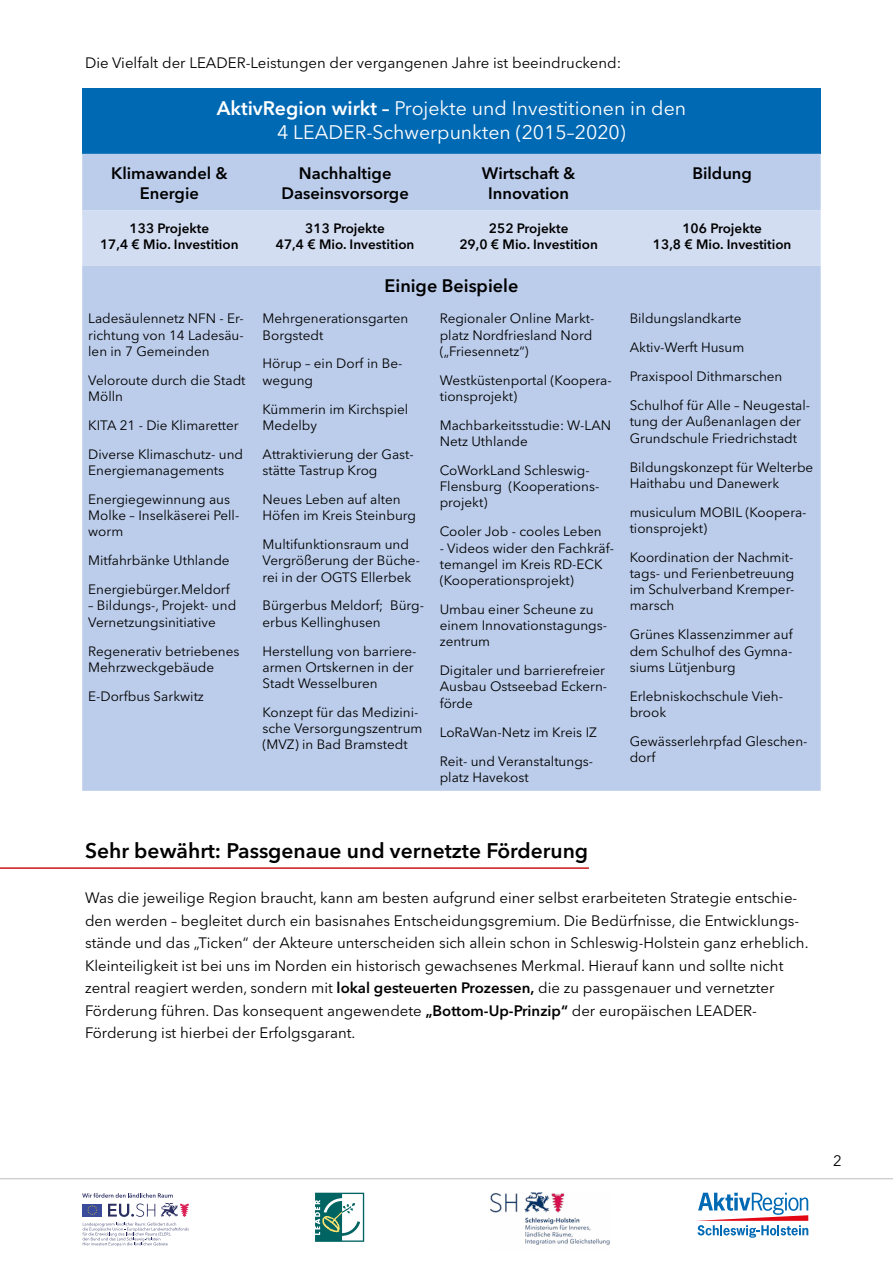
<style>
.page{position:relative;width:893px;height:1263px;background:#fff}
.page>*{position:absolute;margin:0;border:0;box-sizing:border-box;transform-origin:0 0}
.t1{font:600 21px "Avenir Next LT Pro";color:#000}
.t2{font:19.5px "Avenir Next LT Pro";color:#fff}
.t3{font:600 18px "Avenir Next LT Pro";color:#000}
.t4{font:600 16.5px "Avenir Next LT Pro";color:#000}
.t5{font:15px/22.5px "Avenir Next LT Pro";color:#000}
.L{font:13.5px/16.2px "Avenir Next LT Pro";color:#000}
.t6{font:600 13.5px "Avenir Next LT Pro";color:#000}
.s1{font-weight:600}
</style>
<div class="page">
<hr style="left:0;top:1178px;width:893px;height:1px;background:#d2d2d2">
<svg style="left:82px;top:1193px;width:107px;height:53px"></svg>
<svg style="left:315px;top:1193px;width:49px;height:49px"></svg>
<svg style="left:696px;top:1193px;width:112px;height:45px"></svg>
<img style="left:490px;top:1193px;width:120px;height:52px">
<div style="left:82px;top:88px;width:739px;height:66px;background:#0069b4"></div>
<div style="left:82px;top:154px;width:739px;height:637px;background:#bccdeb"></div>
<div style="left:82px;top:210px;width:739px;height:55px;background:#d3ddf2"></div>
<hr style="left:0;top:867px;width:589px;height:2px;background:#cd1719">
<p class="t5" style="left:85px;top:52px;width:538px">Die Vielfalt der LEADER-Leistungen der vergangenen Jahre ist beeindruckend:</p>
<p class="t2" style="left:217px;top:97px;width:471px"><span class="s1">AktivRegion wirkt –</span> Projekte und Investitionen in den</p>
<p class="t2" style="left:277px;top:120px;width:350px">4 LEADER-Schwerpunkten (2015–2020)</p>
<p class="t4" style="left:111px;top:163px;width:118px">Klimawandel &amp;</p>
<p class="t4" style="left:140px;top:183px;width:61px">Energie</p>
<p class="t4" style="left:482px;top:163px;width:95px">Wirtschaft &amp;</p>
<p class="t4" style="left:488px;top:183px;width:82px">Innovation</p>
<p class="t4" style="left:299px;top:163px;width:94px">Nachhaltige</p>
<p class="t4" style="left:281px;top:183px;width:129px">Daseinsvorsorge</p>
<p class="t4" style="left:692px;top:163px;width:61px">Bildung</p>
<p class="t6" style="left:130px;top:220px;width:81px">133 Projekte</p>
<p class="t6" style="left:100px;top:236px;width:140px">17,4 € Mio. Investition</p>
<p class="L" style="left:88px;top:310px;width:157px;text-align:justify">Ladesäulennetz NFN - Er&shy;richtung von 14 Ladesäu&shy;len in 7 Gemeinden</p>
<p class="L" style="left:88px;top:372px;width:159px">Veloroute durch die Stadt<br>Mölln</p>
<p class="L" style="left:88px;top:417px;width:152px">KITA 21 - Die Klimaretter</p>
<p class="L" style="left:88px;top:446px;width:156px">Diverse Klimaschutz- und<br>Energiemanagements</p>
<p class="L" style="left:88px;top:491px;width:153px">Energiegewinnung aus<br>Molke – Inselkäserei Pell&shy;worm</p>
<p class="L" style="left:88px;top:552px;width:143px">Mitfahrbänke Uthlande</p>
<p class="L" style="left:88px;top:581px;width:143px">Energiebürger.Meldorf</p>
<p class="L" style="left:88px;top:598px;width:150px">– Bildungs-, Projekt- und<br>Vernetzungsinitiative</p>
<p class="L" style="left:88px;top:643px;width:153px">Regenerativ betriebenes<br>Mehrzweckgebäude</p>
<p class="L" style="left:88px;top:688px;width:117px">E-Dorfbus Sarkwitz</p>
<p class="t6" style="left:305px;top:220px;width:81px">313 Projekte</p>
<p class="t6" style="left:276px;top:236px;width:140px">47,4 € Mio. Investition</p>
<p class="t6" style="left:489px;top:220px;width:81px">252 Projekte</p>
<p class="t6" style="left:459px;top:236px;width:140px">29,0 € Mio. Investition</p>
<p class="t6" style="left:682px;top:220px;width:81px">106 Projekte</p>
<p class="t6" style="left:653px;top:236px;width:140px">13,8 € Mio. Investition</p>
<p class="t3" style="left:385px;top:275px;width:135px">Einige Beispiele</p>
<p class="L" style="left:263px;top:310px;width:147px">Mehrgenerationsgarten<br>Borgstedt</p>
<p class="L" style="left:263px;top:356px;width:141px">Hörup – ein Dorf in Be&shy;wegung</p>
<p class="L" style="left:263px;top:401px;width:147px">Kümmerin im Kirchspiel<br>Medelby</p>
<p class="L" style="left:263px;top:446px;width:153px">Attraktivierung der Gast&shy;stätte Tastrup Krog</p>
<p class="L" style="left:263px;top:491px;width:155px">Neues Leben auf alten<br>Höfen im Kreis Steinburg</p>
<p class="L" style="left:263px;top:536px;width:159px">Multifunktionsraum und<br>Vergrößerung der Büche&shy;rei in der OGTS Ellerbek</p>
<p class="L" style="left:263px;top:598px;width:163px">Bürgerbus Meldorf; Bürg&shy;erbus Kellinghusen</p>
<p class="L" style="left:263px;top:643px;width:156px">Herstellung von barriere&shy;armen Ortskernen in der<br>Stadt Wesselburen</p>
<p class="L" style="left:263px;top:704px;width:161px">Konzept für das Medizini&shy;sche Versorgungszentrum (MVZ) in Bad Bramstedt</p>
<p class="L" style="left:440px;top:310px;width:156px">Regionaler Online Markt&shy;platz Nordfriesland Nord („Friesennetz“)</p>
<p class="L" style="left:440px;top:372px;width:173px">Westküstenportal (Koopera&shy;tionsprojekt)</p>
<p class="L" style="left:440px;top:417px;width:173px">Machbarkeitsstudie: W-LAN<br>Netz Uthlande</p>
<p class="L" style="left:440px;top:462px;width:161px">CoWorkLand Schleswig-<br>Flensburg (Kooperations&shy;projekt)</p>
<p class="L" style="left:440px;top:524px;width:164px">Cooler Job - cooles Leben</p>
<p class="L" style="left:440px;top:540px;width:176px">- Videos wider den Fachkräf&shy;temangel im Kreis RD-ECK (Kooperationsprojekt)</p>
<p class="L" style="left:440px;top:601px;width:169px">Umbau einer Scheune zu einem Innovationstagungs&shy;zentrum</p>
<p class="L" style="left:440px;top:662px;width:169px">Digitaler und barrierefreier<br>Ausbau Ostseebad Eckern&shy;förde</p>
<p class="L" style="left:440px;top:724px;width:159px">LoRaWan-Netz im Kreis IZ</p>
<p class="L" style="left:440px;top:753px;width:155px">Reit- und Veranstaltungs&shy;platz Havekost</p>
<p class="L" style="left:630px;top:310px;width:113px">Bildungslandkarte</p>
<p class="L" style="left:630px;top:339px;width:116px">Aktiv-Werft Husum</p>
<p class="L" style="left:630px;top:368px;width:154px">Praxispool Dithmarschen</p>
<p class="L" style="left:630px;top:397px;width:182px">Schulhof für Alle – Neugestal&shy;tung der Außenanlagen der<br>Grundschule Friedrichstadt</p>
<p class="L" style="left:630px;top:459px;width:185px">Bildungskonzept für Welterbe<br>Haithabu und Danewerk</p>
<p class="L" style="left:630px;top:504px;width:178px">musiculum MOBIL (Koopera&shy;tionsprojekt)</p>
<p class="L" style="left:630px;top:549px;width:166px;text-align:justify">Koordination der Nachmit&shy;tags- und Ferienbetreuung im Schulverband Kremper&shy;marsch</p>
<p class="L" style="left:630px;top:627px;width:164px;text-align:justify">Grünes Klassenzimmer auf dem Schulhof des Gymna&shy;siums Lütjenburg</p>
<p class="L" style="left:630px;top:688px;width:155px">Erlebniskochschule Vieh&shy;brook</p>
<p class="L" style="left:630px;top:733px;width:179px">Gewässerlehrpfad Gleschen&shy;dorf</p>
<p class="t1" style="left:85px;top:838px;width:505px">Sehr bewährt: Passgenaue und vernetzte Förderung</p>
<p class="t5" style="left:85px;top:887px;width:725px">Was die jeweilige Region braucht, kann am besten aufgrund einer selbst erarbeiteten Strategie entschie&shy;den werden – begleitet durch ein basisnahes Entscheidungsgremium. Die Bedürfnisse, die Entwicklungs&shy;stände und das „Ticken“ der Akteure unterscheiden sich allein schon in Schleswig-Holstein ganz erheblich.<br>Kleinteiligkeit ist bei uns im Norden ein historisch gewachsenes Merkmal. Hierauf kann und sollte nicht zentral reagiert werden, sondern mit <span class="s1">lokal gesteuerten Prozessen,</span> die zu passgenauer und vernetzter</p>
<p class="t5" style="left:85px;top:999px;width:673px">Förderung führen. Das konsequent angewendete <span class="s1">„Bottom-Up-Prinzip“</span> der europäischen LEADER-</p>
<p class="t5" style="left:85px;top:1022px;width:272px">Förderung ist hierbei der Erfolgsgarant.</p>
<p class="t5" style="left:833px;top:1150px;width:10px">2</p>
</div>
